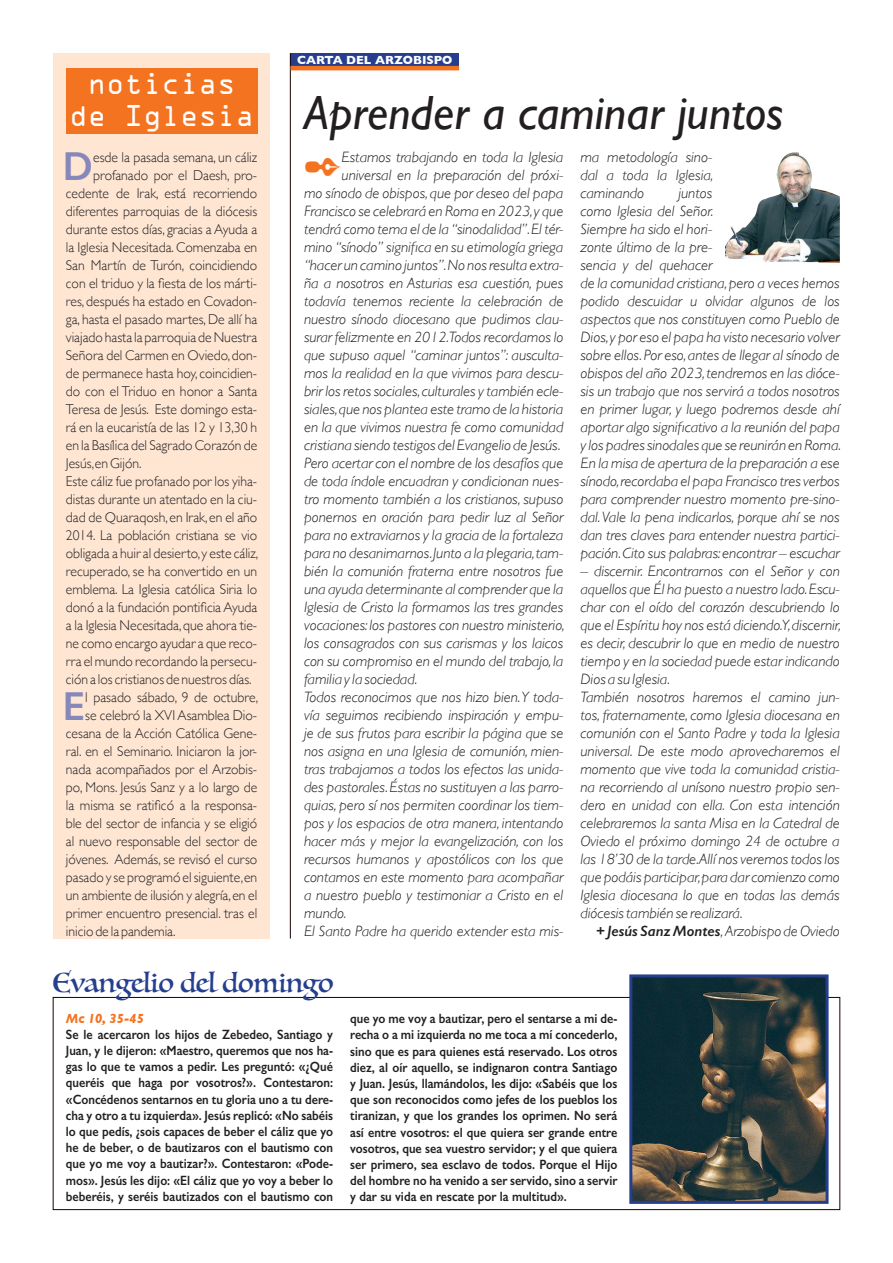
<style>
.page{position:relative;width:893px;height:1263px;background:#fff}
.page>*{position:absolute;margin:0;border:0;box-sizing:border-box;transform-origin:0 0}
.t1{font:italic 48px "Gill Sans";color:#231f20}
.Texto_general{font:600 40.65px "Gill Sans";color:#8688ba;scale:.96 1}
.t2{font:27px "Luminari";color:#253f8e}
.t3{font:27px "OCRA Std";color:#fff;scale:.95 1}
.Texto_general-2{font:italic 300 15px/18px "Gill Sans";color:#231f20;text-align:justify;scale:1.04 1}
.Texto_general-3{font:300 14.25px/18px "Gill Sans";color:#231f20;text-align:justify;scale:.96 1}
.t4{font:600 13.5px/16.2px "Gill Sans";color:#231f20;text-align:justify;scale:.9 1}
.t5{font:italic 700 13.5px "Gill Sans";color:#f47321;scale:.9 1}
.t6{font:700 12px "Gill Sans";color:#fff}
.s1{font-weight:600}
</style>
<div class="page">
<div style="left:291px;top:53px;width:168px;height:13px;background:#253f8e"></div>
<img style="left:725px;top:152px;width:115px;height:111px">
<hr style="left:290px;top:53px;width:1px;height:885px;background:#1b0000">
<div style="left:53px;top:53px;width:217px;height:885px;background:#fee6d3"></div>
<div style="left:66px;top:68px;width:191px;height:66px;background:#f47321"></div>
<div style="left:53px;top:997px;width:787px;height:213px;border:1px solid #1b0000"></div>
<img style="left:633px;top:978px;width:192px;height:222px">
<div style="left:629px;top:974px;width:200px;height:230px;border:3px solid #253f8e"></div>
<hr style="left:291px;top:66px;width:168px;height:4px;background:#f47321">
<p class="t6" style="left:297px;top:50px;width:157px">CARTA DEL ARZOBISPO</p>
<p class="t3" style="left:88px;top:71px;width:157px">noticias</p>
<p class="t3" style="left:69px;top:104px;width:196px">de Iglesia</p>
<p class="Texto_general" style="left:63px;top:142px;width:33px">D</p>
<p class="Texto_general-3" style="left:93px;top:148px;width:172px">esde la pasada semana, un cáliz</p>
<p class="t1" style="left:304px;top:85px;width:481px">Aprender a caminar juntos</p>
<p class="Texto_general-2" style="left:304px;top:148px;width:251px;text-align:right">Estamos trabajando en toda la Iglesia universal en la preparación del próxi-<br>mo sínodo de obispos, que por deseo del papa Francisco se celebrará en Roma en 2023, y que tendrá como tema el de la “sinodalidad”. El tér&shy;mino “sínodo” significa en su etimología griega “hacer un camino juntos”. No nos resulta extra&shy;ña a nosotros en Asturias esa cuestión, pues todavía tenemos reciente la celebración de nuestro sínodo diocesano que pudimos clau&shy;surar felizmente en 2012.Todos recordamos lo que supuso aquel “caminar juntos”: ausculta&shy;mos la realidad en la que vivimos para descu&shy;brir los retos sociales, culturales y también ecle&shy;siales, que nos plantea este tramo de la historia en la que vivimos nuestra fe como comunidad cristiana siendo testigos del Evangelio de Jesús.</p>
<p class="Texto_general-2" style="left:304px;top:454px;width:252px">Pero acertar con el nombre de los desafíos que de toda índole encuadran y condicionan nues&shy;tro momento también a los cristianos, supuso ponernos en oración para pedir luz al Señor para no extraviarnos y la gracia de la fortaleza para no desanimarnos. Junto a la plegaria, tam&shy;bién la comunión fraterna entre nosotros fue una ayuda determinante al comprender que la Iglesia de Cristo la formamos las tres grandes vocaciones: los pastores con nuestro ministerio, los consagrados con sus carismas y los laicos con su compromiso en el mundo del trabajo, la familia y la sociedad.</p>
<p class="Texto_general-2" style="left:304px;top:688px;width:251px">Todos reconocimos que nos hizo bien.Y toda&shy;vía seguimos recibiendo inspiración y empu&shy;je de sus frutos para escribir la página que se nos asigna en una Iglesia de comunión, mien&shy;tras trabajamos a todos los efectos las unida&shy;des pastorales. Éstas no sustituyen a las parro&shy;quias, pero sí nos permiten coordinar los tiem&shy;pos y los espacios de otra manera, intentando hacer más y mejor la evangelización, con los recursos humanos y apostólicos con los que contamos en este momento para acompañar a nuestro pueblo y testimoniar a Cristo en el mundo.</p>
<p class="Texto_general-2" style="left:304px;top:922px;width:251px">El Santo Padre ha querido extender esta mis-</p>
<p class="Texto_general-2" style="left:580px;top:148px;width:129px">ma metodología sino&shy;dal a toda la Iglesia, caminando</p>
<p class="Texto_general-3" style="left:93px;top:166px;width:172px">profanado por el Daesh, pro-</p>
<p class="Texto_general-3" style="left:66px;top:184px;width:201px">cedente de Irak, está recorriendo</p>
<p class="Texto_general-3" style="left:66px;top:202px;width:201px">diferentes parroquias de la diócesis</p>
<p class="Texto_general-3" style="left:66px;top:220px;width:201px">durante estos días, gracias a Ayuda a</p>
<p class="Texto_general-3" style="left:66px;top:238px;width:201px">la Iglesia Necesitada. Comenzaba en</p>
<p class="Texto_general-3" style="left:66px;top:256px;width:201px">San Martín de Turón, coincidiendo</p>
<p class="Texto_general-3" style="left:66px;top:274px;width:201px">con el triduo y la fiesta de los márti-</p>
<p class="Texto_general-3" style="left:66px;top:292px;width:201px">res, después ha estado en Covadon-</p>
<p class="Texto_general-3" style="left:66px;top:310px;width:201px">ga, hasta el pasado martes, De allí ha</p>
<p class="Texto_general-3" style="left:66px;top:328px;width:201px">viajado hasta la parroquia de Nuestra</p>
<p class="Texto_general-3" style="left:66px;top:346px;width:201px">Señora del Carmen en Oviedo, don-</p>
<p class="Texto_general-3" style="left:66px;top:364px;width:201px">de permanece hasta hoy, coincidien-</p>
<p class="Texto_general-3" style="left:66px;top:382px;width:201px">do con el Triduo en honor a Santa</p>
<p class="Texto_general-3" style="left:66px;top:400px;width:201px">Teresa de Jesús. Este domingo esta-</p>
<p class="Texto_general-3" style="left:66px;top:418px;width:201px">rá en la eucaristía de las 12 y 13,30 h</p>
<p class="Texto_general-3" style="left:66px;top:436px;width:201px">en la Basílica del Sagrado Corazón de</p>
<p class="Texto_general-3" style="left:66px;top:454px;width:80px">Jesús,en Gijón.</p>
<p class="Texto_general-3" style="left:66px;top:472px;width:202px">Este cáliz fue profanado por los yiha&shy;distas durante un atentado en la ciu&shy;dad de Quaraqosh, en Irak, en el año 2014. La población cristiana se vio obligada a huir al desierto, y este cáliz, recuperado, se ha convertido en un emblema. La Iglesia católica Siria lo donó a la fundación pontificia Ayuda a la Iglesia Necesitada, que ahora tie&shy;ne como encargo ayudar a que reco&shy;rra el mundo recordando la persecu&shy;ción a los cristianos de nuestros días.</p>
<p class="Texto_general" style="left:63px;top:682px;width:25px">E</p>
<p class="Texto_general-3" style="left:85px;top:688px;width:182px">l pasado sábado, 9 de octubre,</p>
<p class="Texto_general-2" style="left:580px;top:184px;width:252px;text-align:left;text-indent:98px">juntos<br>como Iglesia del Señor.<br>Siempre ha sido el hori-<br>zonte último de la pre-<br>sencia y del quehacer<br>de la comunidad cristiana, pero a veces hemos podido descuidar u olvidar algunos de los aspectos que nos constituyen como Pueblo de Dios, y por eso el papa ha visto necesario volver sobre ellos. Por eso, antes de llegar al sínodo de obispos del año 2023, tendremos en las dióce&shy;sis un trabajo que nos servirá a todos nosotros en primer lugar, y luego podremos desde ahí aportar algo significativo a la reunión del papa y los padres sinodales que se reunirán en Roma.</p>
<p class="Texto_general-2" style="left:580px;top:454px;width:251px">En la misa de apertura de la preparación a ese sínodo, recordaba el papa Francisco tres verbos para comprender nuestro momento pre-sino&shy;dal. Vale la pena indicarlos, porque ahí se nos dan tres claves para entender nuestra partici&shy;pación. Cito sus palabras: encontrar – escuchar</p>
<p class="Texto_general-2" style="left:580px;top:562px;width:252px">– discernir. Encontrarnos con el Señor y con aquellos que Él ha puesto a nuestro lado. Escu&shy;char con el oído del corazón descubriendo lo que el Espíritu hoy nos está diciendo.Y, discernir, es decir, descubrir lo que en medio de nuestro tiempo y en la sociedad puede estar indicando Dios a su Iglesia.</p>
<p class="Texto_general-2" style="left:580px;top:688px;width:251px">También nosotros haremos el camino jun&shy;tos, fraternamente, como Iglesia diocesana en comunión con el Santo Padre y toda la Iglesia universal. De este modo aprovecharemos el momento que vive toda la comunidad cristia&shy;na recorriendo al unísono nuestro propio sen&shy;dero en unidad con ella. Con esta intención celebraremos la santa Misa en la Catedral de Oviedo el próximo domingo 24 de octubre a las 18’30 de la tarde.Allí nos veremos todos los que podáis participar,para dar comienzo como Iglesia diocesana lo que en todas las demás diócesis también se realizará.</p>
<p class="Texto_general-2" style="left:596px;top:922px;width:236px"><span class="s1">+ Jesús Sanz Montes</span>, Arzobispo de Oviedo</p>
<p class="Texto_general-3" style="left:85px;top:706px;width:181px">se celebró la XVI Asamblea Dio-</p>
<p class="Texto_general-3" style="left:66px;top:724px;width:201px">cesana de la Acción Católica Gene-</p>
<p class="Texto_general-3" style="left:66px;top:742px;width:201px">ral. en el Seminario. Iniciaron la jor-</p>
<p class="Texto_general-3" style="left:66px;top:760px;width:201px">nada acompañados por el Arzobis-</p>
<p class="Texto_general-3" style="left:66px;top:778px;width:201px">po, Mons. Jesús Sanz y a lo largo de</p>
<p class="Texto_general-3" style="left:66px;top:796px;width:201px">la misma se ratificó a la responsa-</p>
<p class="Texto_general-3" style="left:66px;top:814px;width:201px">ble del sector de infancia y se eligió</p>
<p class="Texto_general-3" style="left:66px;top:832px;width:201px">al nuevo responsable del sector de</p>
<p class="Texto_general-3" style="left:66px;top:850px;width:201px">jóvenes. Además, se revisó el curso</p>
<p class="Texto_general-3" style="left:66px;top:868px;width:201px">pasado y se programó el siguiente, en</p>
<p class="Texto_general-3" style="left:66px;top:886px;width:201px">un ambiente de ilusión y alegría, en el</p>
<p class="Texto_general-3" style="left:66px;top:904px;width:201px">primer encuentro presencial. tras el</p>
<p class="Texto_general-3" style="left:66px;top:922px;width:116px">inicio de la pandemia.</p>
<p class="t2" style="left:53px;top:960px;width:282px">Evangelio del domingo</p>
<p class="t5" style="left:66px;top:1010px;width:88px">Mc 10, 35-45</p>
<p class="t4" style="left:66px;top:1026px;width:298px">Se le acercaron los hijos de Zebedeo, Santiago y Juan, y le dijeron: «Maestro, queremos que nos ha&shy;gas lo que te vamos a pedir. Les preguntó: «¿Qué queréis que haga por vosotros?». Contestaron: «Concédenos sentarnos en tu gloria uno a tu dere&shy;cha y otro a tu izquierda». Jesús replicó: «No sabéis lo que pedís, ¿sois capaces de beber el cáliz que yo he de beber, o de bautizaros con el bautismo con que yo me voy a bautizar?». Contestaron: «Pode&shy;mos». Jesús les dijo: «El cáliz que yo voy a beber lo beberéis, y seréis bautizados con el bautismo con</p>
<p class="t4" style="left:350px;top:1010px;width:298px">que yo me voy a bautizar, pero el sentarse a mi de&shy;recha o a mi izquierda no me toca a mí concederlo, sino que es para quienes está reservado. Los otros diez, al oír aquello, se indignaron contra Santiago y Juan. Jesús, llamándolos, les dijo: «Sabéis que los que son reconocidos como jefes de los pueblos los tiranizan, y que los grandes los oprimen. No será así entre vosotros: el que quiera ser grande entre vosotros, que sea vuestro servidor; y el que quiera ser primero, sea esclavo de todos. Porque el Hijo del hombre no ha venido a ser servido, sino a servir y dar su vida en rescate por la multitud».</p>
</div>
